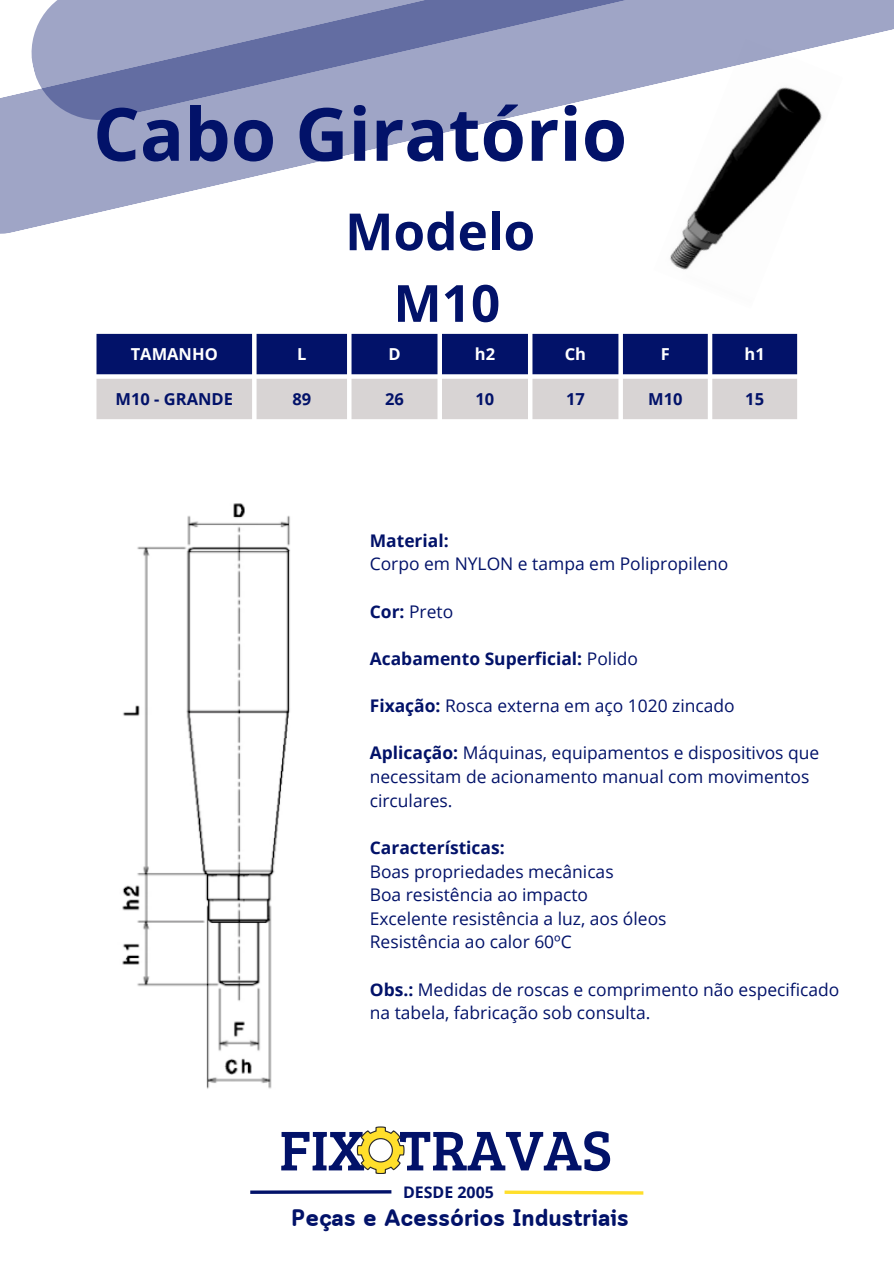
<style>
.page{position:relative;width:894px;height:1264px;background:#fff}
.page>*{position:absolute;margin:0;border:0;box-sizing:border-box;transform-origin:0 0}
.t1{font:700 73.35px "Open Sans";color:#021269}
.t2{font:57.75px "Bree Serif";color:#021269}
.t3{font:700 51.15px "Open Sans";color:#021269}
.t4{font:700 23.85px "Cloud Soft";color:#021269}
.t5{font:17.4px/23.7px "Open Sans";color:#021269}
.t6{font:700 17.4px "Open Sans";color:#021269}
.t7{font:700 16.5px "Open Sans";color:#021269}
.t8{font:700 16.5px "Open Sans";color:#fff}
.t9{font:700 15.9px "Open Sans";color:#021269}
.s1{font-weight:700}
.s2{font-weight:400}
</style>
<div class="page">
<img style="left:670px;top:240px;width:50px;height:30px">
<svg style="left:0;top:92px;width:816px;height:148px"></svg>
<svg style="left:25px;top:0;width:868px;height:126px;fill:#9fa5c6"></svg>
<img style="left:122px;top:503px;width:169px;height:586px">
<hr style="left:250px;top:1190px;width:141px;height:3px;background:#021269">
<svg style="left:504px;top:1190px;width:140px;height:5px"></svg>
<svg style="left:357px;top:1126px;width:47px;height:47px"></svg>
<svg style="left:96px;top:334px;width:700px;height:85px;background:#7c81a8"></svg>
<p class="t1" style="left:93px;top:82px;width:535px">Cabo Giratório</p>
<p class="t3" style="left:345px;top:195px;width:191px">Modelo</p>
<p class="t3" style="left:393px;top:267px;width:108px">M10</p>
<p class="t8" style="left:131px;top:342px;width:88px">TAMANHO</p>
<p class="t8" style="left:297px;top:342px;width:11px">L</p>
<p class="t8" style="left:388px;top:342px;width:14px">D</p>
<p class="t8" style="left:474px;top:342px;width:22px">h2</p>
<p class="t8" style="left:564px;top:342px;width:23px">Ch</p>
<p class="t8" style="left:660px;top:342px;width:11px">F</p>
<p class="t8" style="left:744px;top:342px;width:22px">h1</p>
<p class="t7" style="left:115px;top:387px;width:119px">M10 - GRANDE</p>
<p class="t7" style="left:292px;top:387px;width:20px">89</p>
<p class="t7" style="left:385px;top:387px;width:20px">26</p>
<p class="t7" style="left:475px;top:387px;width:20px">10</p>
<p class="t7" style="left:566px;top:387px;width:20px">17</p>
<p class="t7" style="left:648px;top:387px;width:36px">M10</p>
<p class="t7" style="left:745px;top:387px;width:20px">15</p>
<p class="t6" style="left:369px;top:528px;width:80px">Material:</p>
<p class="t5" style="left:369px;top:551px;width:360px">Corpo em NYLON e tampa em Polipropileno</p>
<p class="t5" style="left:369px;top:599px;width:85px"><span class="s1">Cor:</span> Preto</p>
<p class="t6" style="left:369px;top:646px;width:269px">Acabamento Superficial: <span class="s2">Polido</span></p>
<p class="t5" style="left:369px;top:693px;width:366px"><span class="s1">Fixação:</span> Rosca externa em aço 1020 zincado</p>
<p class="t5" style="left:369px;top:740px;width:451px"><span class="s1">Aplicação:</span> Máquinas, equipamentos e dispositivos que necessitam de acionamento manual com movimentos circulares.</p>
<p class="t6" style="left:369px;top:835px;width:136px">Características:</p>
<p class="t5" style="left:369px;top:858px;width:245px">Boas propriedades mecânicas</p>
<p class="t5" style="left:369px;top:882px;width:220px">Boa resistência ao impacto</p>
<p class="t5" style="left:369px;top:906px;width:298px">Excelente resistência a luz, aos óleos</p>
<p class="t5" style="left:369px;top:929px;width:203px">Resistência ao calor 60ºC</p>
<p class="t5" style="left:369px;top:977px;width:471px"><span class="s1">Obs.:</span> Medidas de roscas e comprimento não especificado na tabela, fabricação sob consulta.</p>
<p class="t2" style="left:279px;top:1108px;width:334px">FIX TRAVAS</p>
<p class="t9" style="left:403px;top:1180px;width:92px">DESDE 2005</p>
<p class="t4" style="left:291px;top:1203px;width:338px">Peças e Acessórios Industriais</p>
</div>
